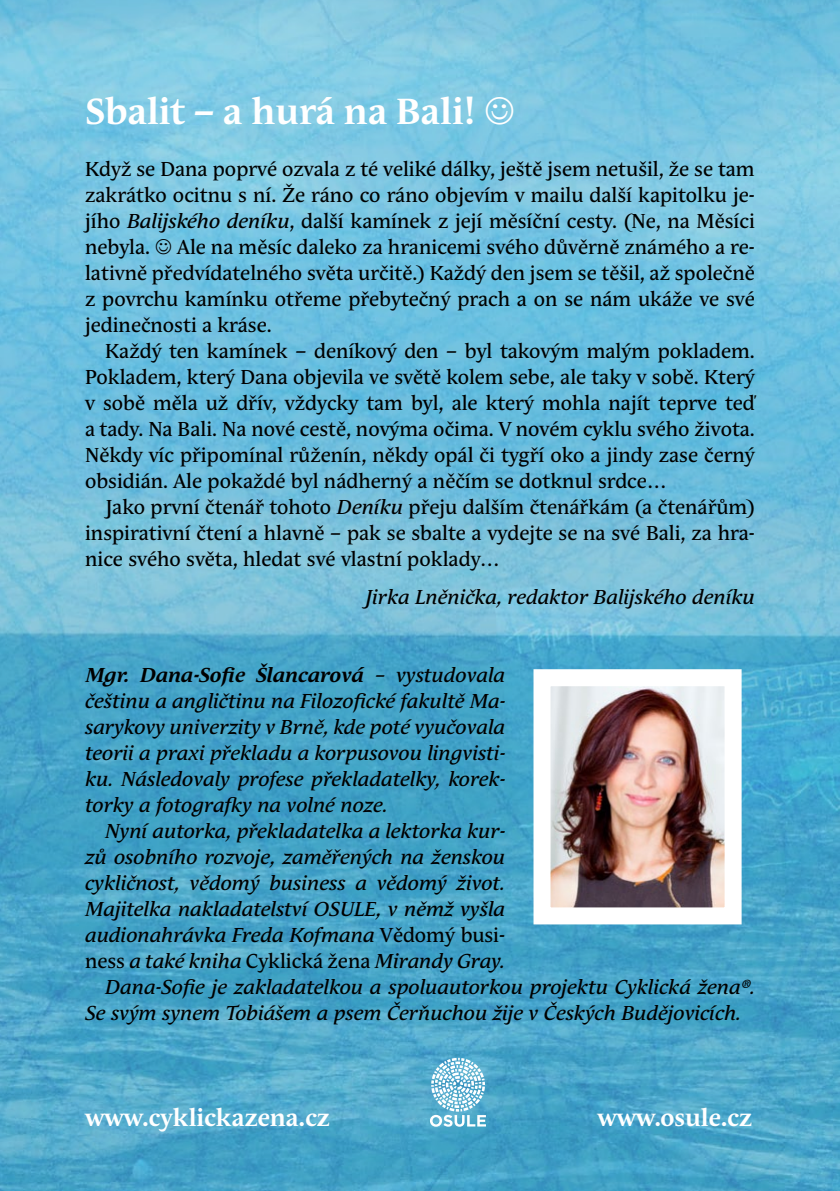
<style>
.page{position:relative;width:840px;height:1191px;background:#fff}
.page>*{position:absolute;margin:0;border:0;box-sizing:border-box;transform-origin:0 0}
.text_bez_zarazky{font:700 36px "Andulka Text Pro";color:#fff}
.text_bez_zarazky-2{font:700 24px "Andulka Text Pro";color:#fff}
.OWtext{font:20px/26px "Andulka Text Pro";color:#000;text-align:justify}
.text_bez_zarazky-3{font:20px/26px "Andulka Text Pro";color:#000;text-align:justify}
.OWtext-2{font:italic 20px/26px "Andulka Text Pro";color:#000;text-align:justify}
.text_bez_zarazky-4{font:italic 20px/26px "Andulka Text Pro";color:#000;text-align:justify}
.s1{font-style:italic}
.s2{font-weight:700}
.s3{font-style:normal}
</style>
<div class="page">
<img style="left:0;top:0;width:839px;height:1191px">
<svg style="left:429px;top:1057px;width:56px;height:69px"></svg>
<img style="left:551px;top:687px;width:172px;height:219px">
<div style="left:533px;top:669px;width:208px;height:255px;border:17px solid #fff"></div>
<svg style="left:485px;top:97px;width:28px;height:28px"></svg>
<svg style="left:156px;top:239px;width:15px;height:15px"></svg>
<p class="text_bez_zarazky" style="left:85px;top:90px;width:392px">Sbalit – a hurá na Bali!</p>
<p class="text_bez_zarazky-3" style="left:85px;top:156px;width:670px">Když se Dana poprvé ozvala z té veliké dálky, ještě jsem netušil, že se tam zakrátko ocitnu s ní. Že ráno co ráno objevím v mailu další kapitolku je&shy;jího <span class="s1">Balijského deníku</span>, další kamínek z její měsíční cesty. (Ne, na Měsíci nebyla.</p>
<p class="text_bez_zarazky-3" style="left:85px;top:234px;width:671px;text-indent:92px">Ale na měsíc daleko za hranicemi svého důvěrně známého a re&shy;lativně předvídatelného světa určitě.) Každý den jsem se těšil, až společně z povrchu kamínku otřeme přebytečný prach a on se nám ukáže ve své jedinečnosti a kráse.</p>
<p class="OWtext" style="left:85px;top:338px;width:671px;text-indent:20px">Každý ten kamínek – deníkový den – byl takovým malým pokladem.<br>Pokladem, který Dana objevila ve světě kolem sebe, ale taky v sobě. Který v sobě měla už dřív, vždycky tam byl, ale který mohla najít teprve teď a tady. Na Bali. Na nové cestě, novýma očima. V novém cyklu svého života.<br>Někdy víc připomínal růženín, někdy opál či tygří oko a jindy zase černý obsidián. Ale pokaždé byl nádherný a něčím se dotknul srdce…</p>
<p class="OWtext" style="left:85px;top:494px;width:670px;text-indent:20px">Jako první čtenář tohoto <span class="s1">Deníku</span> přeju dalším čtenářkám (a čtenářům) inspirativní čtení a hlavně – pak se sbalte a vydejte se na své Bali, za hra&shy;nice svého světa, hledat své vlastní poklady…</p>
<p class="text_bez_zarazky-4" style="left:365px;top:584px;width:391px">Jirka Lněnička, redaktor Balijského deníku</p>
<p class="text_bez_zarazky-4" style="left:85px;top:662px;width:421px"><span class="s2">Mgr. Dana-Sofie Šlancarová</span> – vystudovala češtinu a angličtinu na Filozofické fakultě Ma&shy;sarykovy univerzity v Brně, kde poté vyučovala teorii a praxi překladu a korpusovou lingvisti&shy;ku. Následovaly profese překladatelky, korek&shy;torky a fotografky na volné noze.</p>
<p class="OWtext-2" style="left:85px;top:818px;width:421px;text-indent:20px">Nyní autorka, překladatelka a lektorka kur&shy;zů osobního rozvoje, zaměřených na ženskou cykličnost, vědomý business a vědomý život.<br>Majitelka nakladatelství OSULE, v němž vyšla audionahrávka Freda Kofmana <span class="s3">Vědomý busi&shy;ness</span> a také kniha <span class="s3">Cyklická žena</span> Mirandy Gray.</p>
<p class="OWtext-2" style="left:85px;top:974px;width:671px;text-indent:20px">Dana-Sofie je zakladatelkou a spoluautorkou projektu Cyklická žena®.<br>Se svým synem Tobiášem a psem Čerňuchou žije v Českých Budějovicích.</p>
<p class="text_bez_zarazky-2" style="left:85px;top:1102px;width:246px">www.cyklickazena.cz</p>
<p class="text_bez_zarazky-2" style="left:597px;top:1102px;width:156px">www.osule.cz</p>
</div>
